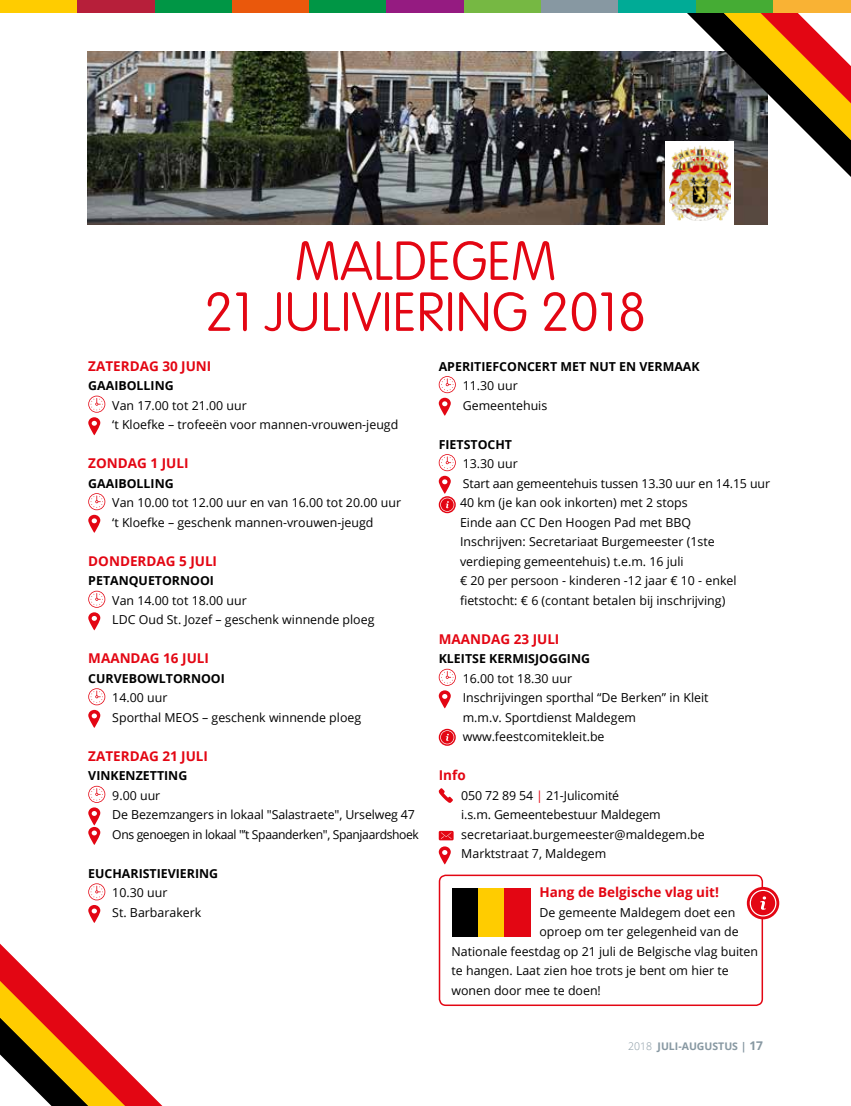
<style>
.page{position:relative;width:851px;height:1106px;background:#fff}
.page>*{position:absolute;margin:0;border:0;box-sizing:border-box;transform-origin:0 0}
.t1{font:100 54px/51px "VAG Rounded";color:#e30613;text-align:center}
.t2{font:700 13.5px "Open Sans";color:#e30613}
.t3{font:12.3px/19.5px "Open Sans";color:#000}
.t4{font:700 12.3px "Open Sans";color:#000}
.t5{font:700 10.5px "Open Sans";color:#8798a2}
.s1{color:#e30613}
.s2{font-weight:300}
.s3{font-size:12px}
</style>
<div class="page">
<div style="left:438px;top:874px;width:325px;height:132px;border:2px solid #e30613;border-radius:6px"></div>
<svg style="left:0;top:943px;width:162px;height:163px"></svg>
<svg style="left:88px;top:395px;width:17px;height:40px"></svg>
<svg style="left:88px;top:493px;width:17px;height:39px"></svg>
<svg style="left:88px;top:590px;width:17px;height:40px"></svg>
<svg style="left:88px;top:688px;width:17px;height:39px"></svg>
<svg style="left:88px;top:785px;width:17px;height:59px"></svg>
<svg style="left:88px;top:883px;width:17px;height:39px"></svg>
<svg style="left:438px;top:376px;width:17px;height:39px"></svg>
<svg style="left:438px;top:454px;width:17px;height:58px"></svg>
<svg style="left:438px;top:668px;width:17px;height:40px"></svg>
<svg style="left:438px;top:728px;width:17px;height:18px"></svg>
<svg style="left:440px;top:730px;width:14px;height:14px"></svg>
<svg style="left:438px;top:788px;width:15px;height:15px"></svg>
<div style="left:438px;top:831px;width:15px;height:9px;background:#e30613"></div>
<svg style="left:441px;top:832px;width:10px;height:6px"></svg>
<svg style="left:438px;top:846px;width:12px;height:18px"></svg>
<img style="left:88px;top:51px;width:679px;height:174px">
<div style="left:665px;top:141px;width:68px;height:84px;background:#fff"></div>
<img style="left:669px;top:156px;width:61px;height:64px">
<svg style="left:673px;top:13px;width:177px;height:164px"></svg>
<div style="left:0;top:0;width:77px;height:13px;background:#fc0"></div>
<div style="left:77px;top:0;width:78px;height:13px;background:#b71f3a"></div>
<div style="left:155px;top:0;width:77px;height:13px;background:#009645"></div>
<div style="left:232px;top:0;width:77px;height:13px;background:#ea580c"></div>
<div style="left:309px;top:0;width:78px;height:13px;background:#009645"></div>
<div style="left:386px;top:0;width:78px;height:13px;background:#951b81"></div>
<div style="left:464px;top:0;width:77px;height:13px;background:#76b843"></div>
<div style="left:541px;top:0;width:77px;height:13px;background:#8798a2"></div>
<div style="left:618px;top:0;width:78px;height:13px;background:#00ab96"></div>
<div style="left:696px;top:0;width:77px;height:13px;background:#45ac34"></div>
<div style="left:773px;top:0;width:77px;height:13px;background:#f9b234"></div>
<div style="left:452px;top:888px;width:26px;height:48px;background:#000"></div>
<div style="left:478px;top:888px;width:26px;height:48px;background:#fc0"></div>
<div style="left:504px;top:888px;width:27px;height:48px;background:#e30613"></div>
<svg style="left:746px;top:887px;width:33px;height:32px"></svg>
<svg style="left:749px;top:889px;width:27px;height:27px"></svg>
<h1 class="t1" style="left:204px;top:235px;width:443px">MALDEGEM<br>21 JULIVIERING 2018</h1>
<p class="t2" style="left:88px;top:356px;width:125px">ZATERDAG 30 JUNI</p>
<p class="t4" style="left:88px;top:377px;width:87px">GAAIBOLLING</p>
<p class="t3" style="left:112px;top:395px;width:287px">Van 17.00 tot 21.00 uur<br>‘t Kloefke – trofeeën voor mannen-vrouwen-jeugd</p>
<p class="t2" style="left:88px;top:454px;width:102px">ZONDAG 1 JULI</p>
<p class="t4" style="left:88px;top:474px;width:87px">GAAIBOLLING</p>
<p class="t3" style="left:112px;top:492px;width:290px">Van 10.00 tot 12.00 uur en van 16.00 tot 20.00 uur ‘t Kloefke – geschenk mannen-vrouwen-jeugd</p>
<p class="t2" style="left:88px;top:551px;width:130px">DONDERDAG 5 JULI</p>
<p class="t4" style="left:88px;top:572px;width:127px">PETANQUETORNOOI</p>
<p class="t3" style="left:112px;top:590px;width:264px">Van 14.00 tot 18.00 uur<br>LDC Oud St. Jozef – geschenk winnende ploeg</p>
<p class="t2" style="left:88px;top:649px;width:122px">MAANDAG 16 JULI</p>
<p class="t4" style="left:88px;top:669px;width:138px">CURVEBOWLTORNOOI</p>
<p class="t3" style="left:112px;top:687px;width:250px">14.00 uur<br>Sporthal MEOS – geschenk winnende ploeg</p>
<p class="t2" style="left:88px;top:746px;width:121px">ZATERDAG 21 JULI</p>
<p class="t4" style="left:88px;top:767px;width:100px">VINKENZETTING</p>
<p class="t3" style="left:112px;top:785px;width:308px">9.00 uur<br>De Bezemzangers in lokaal "Salastraete", Urselweg 47<br>Ons genoegen in lokaal "’t Spaanderken", Spanjaardshoek</p>
<p class="t4" style="left:88px;top:864px;width:131px">EUCHARISTIEVIERING</p>
<p class="t3" style="left:112px;top:882px;width:91px">10.30 uur<br>St. Barbarakerk</p>
<p class="t4" style="left:438px;top:357px;width:262px">APERITIEFCONCERT MET NUT EN VERMAAK</p>
<p class="t3" style="left:462px;top:375px;width:86px">11.30 uur<br>Gemeentehuis</p>
<p class="t4" style="left:438px;top:435px;width:75px">FIETSTOCHT</p>
<p class="t3" style="left:460px;top:453px;width:311px">13.30 uur<br>Start aan gemeentehuis tussen 13.30 uur en 14.15 uur 40 km (je kan ook inkorten) met 2 stops<br>Einde aan CC Den Hoogen Pad met BBQ<br>Inschrijven: Secretariaat Burgemeester (1ste verdieping gemeentehuis) t.e.m. 16 juli<br>€ 20 per persoon - kinderen -12 jaar € 10 - enkel fietstocht: € 6 (contant betalen bij inschrijving)</p>
<p class="t2" style="left:438px;top:629px;width:122px">MAANDAG 23 JULI</p>
<p class="t4" style="left:438px;top:650px;width:153px">KLEITSE KERMISJOGGING</p>
<p class="t3" style="left:462px;top:668px;width:247px">16.00 tot 18.30 uur<br>Inschrijvingen sporthal “De Berken” in Kleit m.m.v. Sportdienst Maldegem www.feestcomitekleit.be</p>
<p class="t2" style="left:438px;top:766px;width:28px">Info</p>
<p class="t3" style="left:461px;top:785px;width:245px">050 72 89 54 <span class="s1">|</span> 21-Julicomité<br>i.s.m. Gemeentebestuur Maldegem secretariaat.burgemeester@maldegem.be<br>Marktstraat 7, Maldegem</p>
<p class="t2" style="left:539px;top:883px;width:181px">Hang de Belgische vlag uit!</p>
<p class="t3" style="left:539px;top:902px;width:197px">De gemeente Maldegem doet een</p>
<p class="t3" style="left:539px;top:921px;width:201px">oproep om ter gelegenheid van de</p>
<p class="t3" style="left:451px;top:941px;width:308px">Nationale feestdag op 21 juli de Belgische vlag buiten</p>
<p class="t3" style="left:451px;top:960px;width:278px">te hangen. Laat zien hoe trots je bent om hier te</p>
<p class="t3" style="left:451px;top:980px;width:151px">wonen door mee te doen!</p>
<p class="t5" style="left:628px;top:1039px;width:136px"><span class="s2">2018</span> JULI-AUGUSTUS | <span class="s3">17</span></p>
</div>
